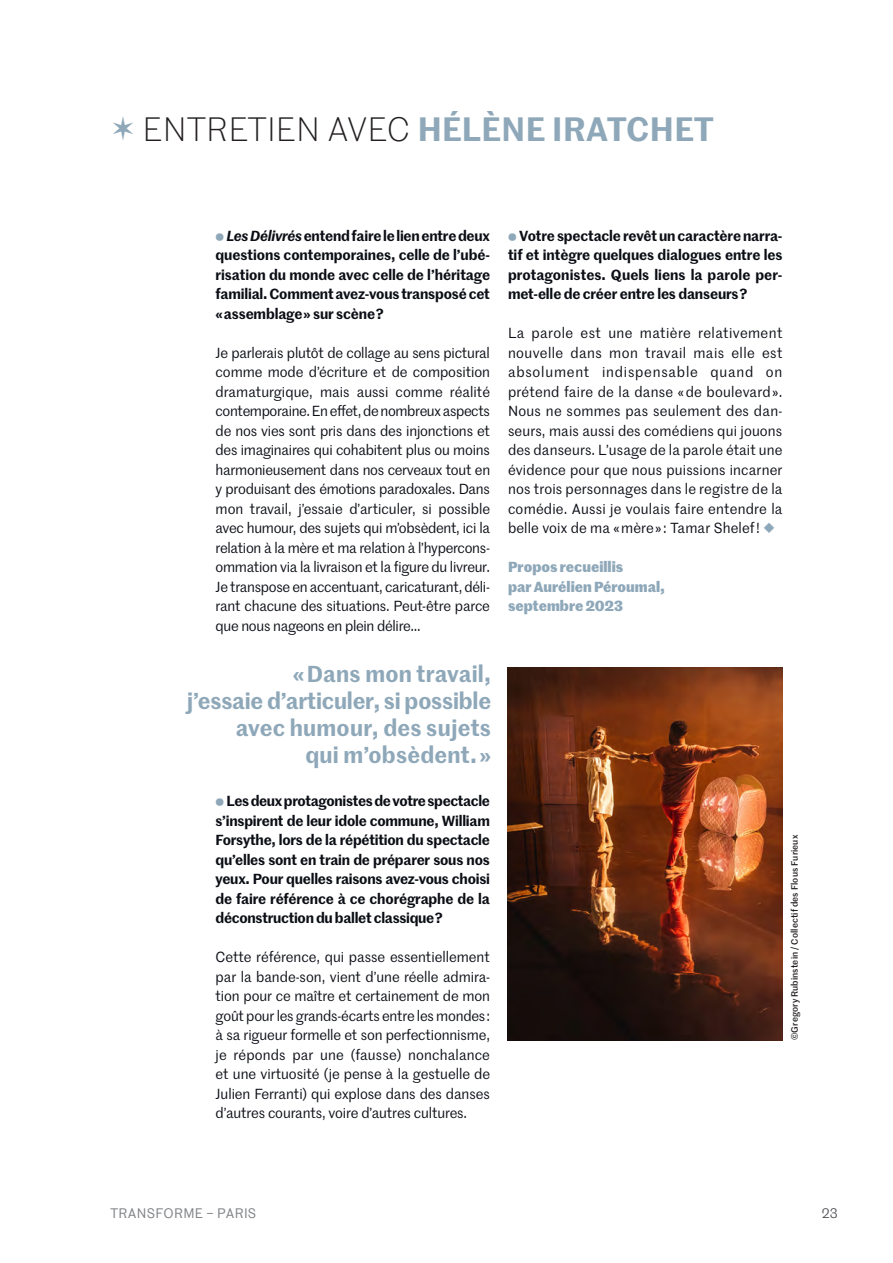
<style>
.page{position:relative;width:893px;height:1263px;background:#fff}
.page>*{position:absolute;margin:0;border:0;box-sizing:border-box;transform-origin:0 0}
.t1{font:600 33px "Marr Sans";letter-spacing:.01em;color:#8fa8b9}
.t2{font:600 22.5px/27px "Marr Sans";letter-spacing:.01em;color:#8fa8b9;text-align:right}
.t3{font:14.25px/19.5px "Marr Sans";letter-spacing:-.01em;color:#0b0e15;text-align:justify}
.t4{font:600 14.25px/19.5px "Marr Sans";letter-spacing:-.01em;color:#0b0e15;text-align:justify}
.t5{font:700 14.25px/19.5px "Marr Sans";color:#8fa8b9}
.t6{font:13.5px "Marr Sans";letter-spacing:.02em;color:#808285}
.t7{font:13.5px "Marr Sans";color:#565359}
.t8{font:500 9px "Marr Sans";letter-spacing:.01em;color:#231f20}
.s1{font-family:"Graduel Sirius";font-weight:400;font-size:45px}
.s2{font-weight:300;color:#231f20}
.s3{font-family:"Bely Display";font-weight:400;font-size:10.8px;color:#8fa8b9}
.s4{font-style:italic}
.s5{font-family:"Bely Display";color:#8fa8b9}
</style>
<div class="page">
<img style="left:508px;top:667px;width:274px;height:373px">
<h1 class="t1" style="left:111px;top:105px;width:605px"><span class="s1">✫</span> <span class="s2">ENTRETIEN AVEC</span> HÉLÈNE IRATCHET</h1>
<p class="t4" style="left:216px;top:225px;width:276px"><span class="s3">S</span> <span class="s4">Les Délivrés</span> entend faire le lien entre deux questions contemporaines, celle de l’ubé&shy;risation du monde avec celle de l’héritage familial. Comment avez-vous transposé cet « assemblage » sur scène ?</p>
<p class="t3" style="left:216px;top:342px;width:276px">Je parlerais plutôt de collage au sens pictural comme mode d’écriture et de composition dramaturgique, mais aussi comme réalité contemporaine. En effet, de nombreux aspects de nos vies sont pris dans des injonctions et des imaginaires qui cohabitent plus ou moins harmonieusement dans nos cerveaux tout en y produisant des émotions paradoxales. Dans mon travail, j’essaie d’articuler, si possible avec humour, des sujets qui m’obsèdent, ici la relation à la mère et ma relation à l’hypercons&shy;ommation via la livraison et la figure du livreur.<br>Je transpose en accentuant, caricaturant, déli&shy;rant chacune des situations. Peut-être parce que nous nageons en plein délire…</p>
<h2 class="t2" style="left:187px;top:659px;width:305px">« Dans mon travail,<br>j’essaie d’articuler, si possible avec humour, des sujets<br>qui m’obsèdent. »</h2>
<p class="t4" style="left:216px;top:790px;width:276px"><span class="s3">S</span> Les deux protagonistes de votre spectacle s’inspirent de leur idole commune, William Forsythe, lors de la répétition du spectacle qu’elles sont en train de préparer sous nos yeux. Pour quelles raisons avez-vous choisi de faire référence à ce chorégraphe de la déconstruction du ballet classique ?</p>
<p class="t3" style="left:216px;top:947px;width:276px">Cette référence, qui passe essentiellement par la bande-son, vient d’une réelle admira&shy;tion pour ce maître et certainement de mon goût pour les grands-écarts entre les mondes : à sa rigueur formelle et son perfectionnisme, je réponds par une (fausse) nonchalance et une virtuosité (je pense à la gestuelle de Julien Ferranti) qui explose dans des danses d’autres courants, voire d’autres cultures.</p>
<p class="t4" style="left:508px;top:225px;width:276px"><span class="s3">S</span> Votre spectacle revêt un caractère narra&shy;tif et intègre quelques dialogues entre les protagonistes. Quels liens la parole per&shy;met-elle de créer entre les danseurs ?</p>
<p class="t3" style="left:508px;top:323px;width:276px">La parole est une matière relativement nouvelle dans mon travail mais elle est absolument indispensable quand on prétend faire de la danse « de boulevard ».<br>Nous ne sommes pas seulement des dan&shy;seurs, mais aussi des comédiens qui jouons des danseurs. L’usage de la parole était une évidence pour que nous puissions incarner nos trois personnages dans le registre de la comédie. Aussi je voulais faire entendre la belle voix de ma « mère » : Tamar Shelef ! <span class="s5">E</span></p>
<p class="t5" style="left:508px;top:556px;width:159px">Propos recueillis<br>par Aurélien Péroumal, septembre 2023</p>
<p class="t8" style="left:788px;top:1040px;width:207px;rotate:-90deg">©Gregory Rubinstein / Collectif des Flous Furieux</p>
<p class="t6" style="left:111px;top:1204px;width:147px">TRANSFORME – PARIS</p>
<p class="t7" style="left:822px;top:1204px;width:17px">23</p>
</div>
